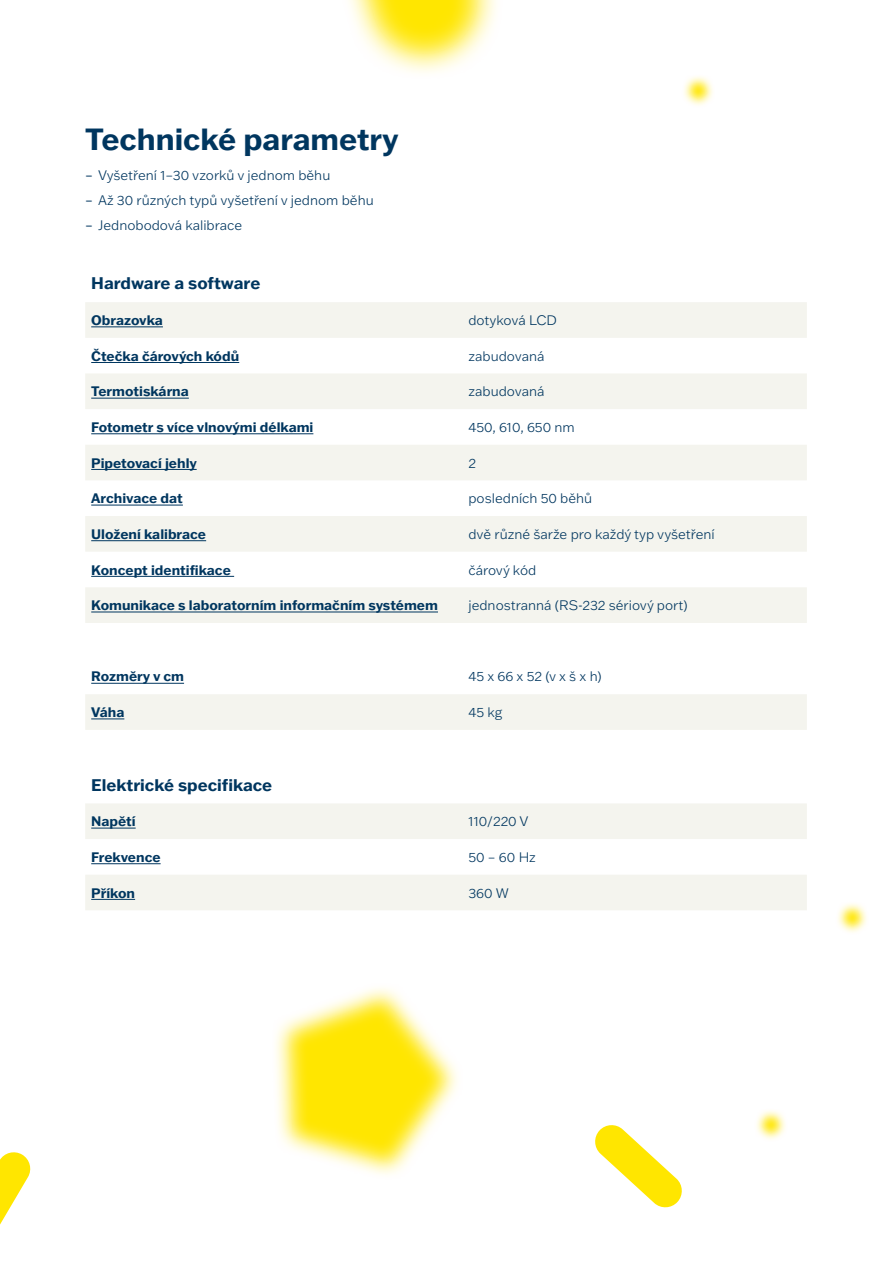
<style>
.page{position:relative;width:893px;height:1263px;background:#fff}
.page>*{position:absolute;margin:0;border:0;box-sizing:border-box;transform-origin:0 0}
.t1{font:700 30px "Franklin Gothic ATF";color:#00365f}
.t2{font:700 16.5px "Franklin Gothic ATF";color:#00365f}
.t3{font:300 13.5px "Franklin Gothic ATF";color:#00365f}
.t4{font:700 13.5px "Franklin Gothic ATF";color:#00365f}
.s1{font-weight:400}
</style>
<div class="page">
<svg style="left:0;top:1152px;width:31px;height:73px"></svg>
<svg style="left:684px;top:76px;width:29px;height:30px"></svg>
<svg style="left:690px;top:83px;width:18px;height:17px"></svg>
<svg style="left:838px;top:903px;width:29px;height:30px"></svg>
<svg style="left:843px;top:909px;width:18px;height:18px"></svg>
<svg style="left:385px;top:0;width:111px;height:73px"></svg>
<svg style="left:349px;top:0;width:134px;height:60px;background:#fff073"></svg>
<svg style="left:276px;top:988px;width:181px;height:187px"></svg>
<svg style="left:289px;top:999px;width:157px;height:164px;background:#ffed53"></svg>
<svg style="left:595px;top:1125px;width:87px;height:83px"></svg>
<svg style="left:757px;top:1110px;width:29px;height:30px"></svg>
<svg style="left:762px;top:1116px;width:18px;height:18px"></svg>
<svg style="left:85px;top:302px;width:722px;height:608px"></svg>
<hr style="left:91px;top:327px;width:72px;height:1px;background:#00365f">
<hr style="left:91px;top:362px;width:148px;height:1px;background:#00365f">
<hr style="left:91px;top:398px;width:98px;height:1px;background:#00365f">
<hr style="left:91px;top:433px;width:222px;height:1px;background:#00365f">
<hr style="left:91px;top:469px;width:106px;height:1px;background:#00365f">
<hr style="left:91px;top:505px;width:92px;height:1px;background:#00365f">
<hr style="left:91px;top:540px;width:115px;height:1px;background:#00365f">
<hr style="left:91px;top:576px;width:143px;height:1px;background:#00365f">
<hr style="left:91px;top:612px;width:347px;height:1px;background:#00365f">
<hr style="left:91px;top:683px;width:93px;height:1px;background:#00365f">
<hr style="left:91px;top:719px;width:33px;height:1px;background:#00365f">
<hr style="left:91px;top:828px;width:45px;height:1px;background:#00365f">
<hr style="left:91px;top:863px;width:70px;height:1px;background:#00365f">
<hr style="left:91px;top:899px;width:44px;height:1px;background:#00365f">
<h1 class="t1" style="left:85px;top:119px;width:315px">Technické parametry</h1>
<p class="t3" style="left:85px;top:166px;width:247px"><span class="s1">–</span> Vyšetření 1–30 vzorků v jednom běhu</p>
<p class="t3" style="left:85px;top:191px;width:290px"><span class="s1">–</span> Až 30 různých typů vyšetření v jednom běhu</p>
<p class="t3" style="left:85px;top:216px;width:159px"><span class="s1">–</span> Jednobodová kalibrace</p>
<p class="t2" style="left:91px;top:272px;width:171px">Hardware a software</p>
<p class="t4" style="left:91px;top:311px;width:73px">Obrazovka</p>
<p class="t3" style="left:468px;top:311px;width:90px">dotyková LCD</p>
<p class="t4" style="left:91px;top:347px;width:150px">Čtečka čárových kódů</p>
<p class="t3" style="left:468px;top:347px;width:78px">zabudovaná</p>
<p class="t4" style="left:91px;top:382px;width:99px">Termotiskárna</p>
<p class="t3" style="left:468px;top:383px;width:78px">zabudovaná</p>
<p class="t4" style="left:91px;top:418px;width:224px">Fotometr s více vlnovými délkami</p>
<p class="t3" style="left:468px;top:418px;width:108px">450, 610, 650 nm</p>
<p class="t4" style="left:91px;top:454px;width:107px">Pipetovací jehly</p>
<p class="t3" style="left:468px;top:454px;width:9px">2</p>
<p class="t4" style="left:91px;top:489px;width:93px">Archivace dat</p>
<p class="t3" style="left:468px;top:489px;width:125px">posledních 50 běhů</p>
<p class="t4" style="left:91px;top:525px;width:116px">Uložení kalibrace</p>
<p class="t3" style="left:468px;top:525px;width:248px">dvě různé šarže pro každý typ vyšetření</p>
<p class="t4" style="left:91px;top:561px;width:141px">Koncept identifikace</p>
<p class="t3" style="left:468px;top:561px;width:69px">čárový kód</p>
<p class="t4" style="left:91px;top:596px;width:348px">Komunikace s laboratorním informačním systémem</p>
<p class="t3" style="left:468px;top:596px;width:221px">jednostranná (RS-232 sériový port)</p>
<p class="t4" style="left:91px;top:667px;width:94px">Rozměry v cm</p>
<p class="t3" style="left:468px;top:668px;width:135px">45 x 66 x 52 (v x š x h)</p>
<p class="t4" style="left:91px;top:703px;width:35px">Váha</p>
<p class="t3" style="left:468px;top:703px;width:35px">45 kg</p>
<p class="t2" style="left:91px;top:774px;width:183px">Elektrické specifikace</p>
<p class="t4" style="left:91px;top:812px;width:46px">Napětí</p>
<p class="t3" style="left:468px;top:812px;width:62px">110/220 V</p>
<p class="t4" style="left:91px;top:848px;width:71px">Frekvence</p>
<p class="t3" style="left:468px;top:848px;width:69px">50 – 60 Hz</p>
<p class="t4" style="left:91px;top:884px;width:45px">Příkon</p>
<p class="t3" style="left:468px;top:884px;width:42px">360 W</p>
</div>
